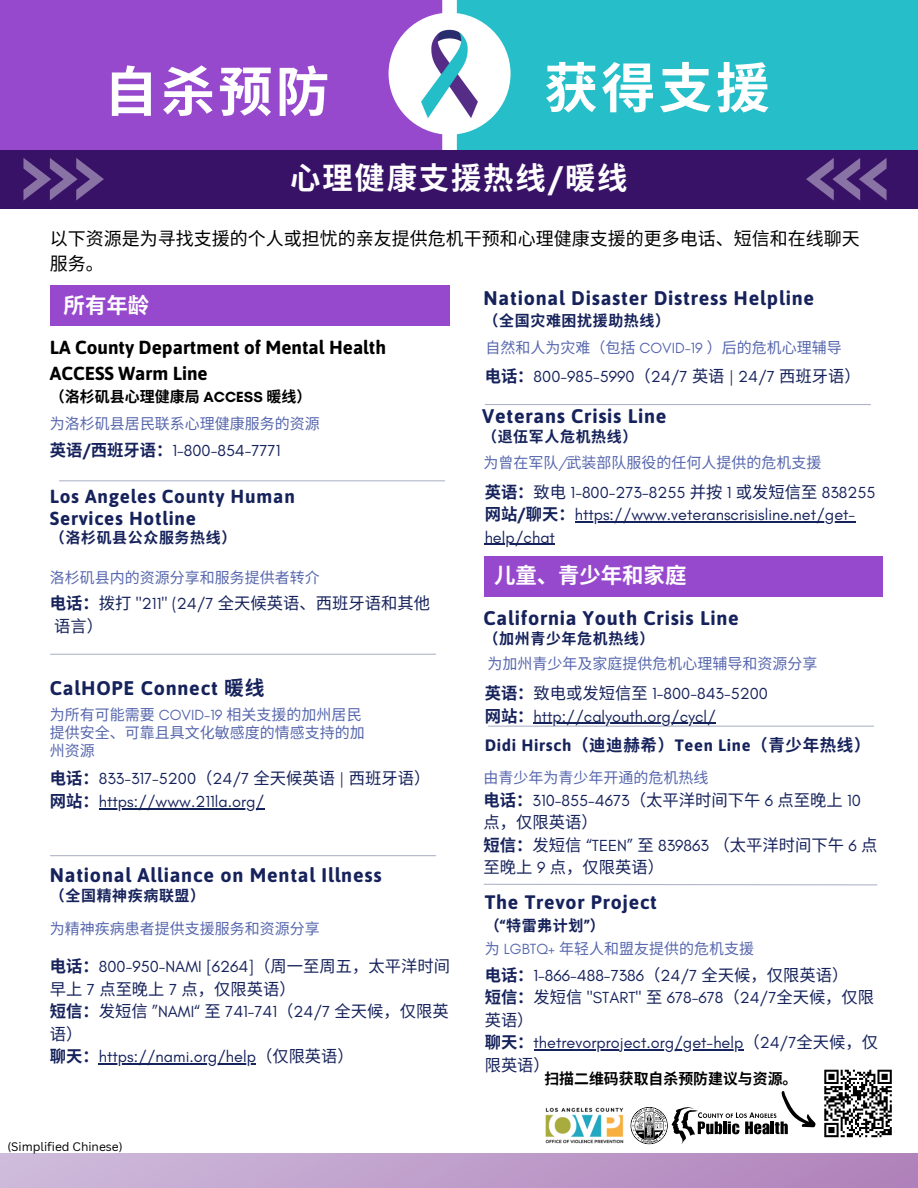
<style>
.page{position:relative;width:918px;height:1188px;background:#fff}
.page>*{position:absolute;margin:0;border:0;box-sizing:border-box;transform-origin:0 0}
.t1{font:700 54px "Noto Sans CJ Ksc";letter-spacing:.06em;color:#fff}
.t2{font:700 30.45px "Noto Sans CJ Ksc";letter-spacing:.06em;color:#fff}
.t3{font:700 21.45px "Noto Sans CJ Ksc";color:#fff}
.t4{font:700 19.8px "Asap";letter-spacing:.04em;color:#16225b}
.t5{font:700 19.5px "Asap";letter-spacing:.04em;color:#16225b}
.t6{font:700 18.9px/25.8px "Asap";color:#000}
.t7{font:700 18.9px/22.5px "Asap";letter-spacing:.04em;color:#16225b}
.t8{font:18px/24.8px "Noto Sans CJ Ksc";color:#000}
.t9{font:700 16.5px "Asap";letter-spacing:.04em;color:#16225b}
.t10{font:16.35px/22.5px "Glacial Indifference";color:#16225b}
.t11{font:16.35px/22.5px "Noto Sans CJ Ksc";color:#16225b}
.t12{font:15px/18px "Noto Sans CJ Ksc";color:#5666ad}
.t13{font:700 15px "Noto Sans CJ Ksc";letter-spacing:.04em;color:#16225b}
.t14{font:700 15px "Noto Sans CJ Ksc";color:#000}
.t15{font:700 14.85px "Noto Sans CJ Ksc";color:#000}
.t16{font:12px "Canva Sans";color:#000}
.s1{font-family:"Glacial Indifference"}
.s2{font-family:"Noto Sans CJ Ksc";font-weight:700}
.s3{font-weight:700}
.s4{font-family:"Noto Sans CJ Ksc"}
.s5{font-family:"Glacial Indifference";font-style:italic}
.s6{font-family:"Asap"}
</style>
<div class="page">
<div style="left:0;top:1154px;width:918px;height:34px;background:linear-gradient(to right,#cebbdb,#b082ba)"></div>
<div style="left:0;top:0;width:918px;height:178px;background:#9749ce"></div>
<div style="left:452px;top:0;width:466px;height:178px;background:#26bec9"></div>
<div style="left:389px;top:13px;width:122px;height:122px;background:#fff;border-radius:50%"></div>
<div style="left:442px;top:0;width:15px;height:201px;background:#fff"></div>
<img style="left:411px;top:29px;width:69px;height:114px">
<div style="left:0;top:150px;width:918px;height:58px;background:#381266"></div>
<hr style="left:59px;top:480px;width:386px;height:1px;background:#16225b">
<hr style="left:50px;top:654px;width:386px;height:1px;background:#16225b">
<hr style="left:50px;top:855px;width:386px;height:1px;background:#16225b">
<svg style="left:483px;top:883px;width:395px;height:3px"></svg>
<hr style="left:534px;top:1049px;width:209px;height:1px;background:#16225b">
<svg style="left:23px;top:158px;width:81px;height:43px"></svg>
<svg style="left:806px;top:158px;width:81px;height:43px"></svg>
<hr style="left:485px;top:404px;width:386px;height:1px;background:#16225b">
<div style="left:485px;top:557px;width:398px;height:40px;background:#9749ce"></div>
<hr style="left:99px;top:808px;width:165px;height:1px;background:#16225b">
<hr style="left:575px;top:521px;width:280px;height:1px;background:#16225b">
<hr style="left:485px;top:544px;width:70px;height:1px;background:#16225b">
<hr style="left:99px;top:1063px;width:157px;height:2px;background:#16225b">
<div style="left:50px;top:286px;width:400px;height:40px;background:#9749ce"></div>
<svg style="left:824px;top:1070px;width:68px;height:67px"></svg>
<img style="left:545px;top:1107px;width:79px;height:37px">
<svg style="left:631px;top:1091px;width:185px;height:53px"></svg>
<hr style="left:488px;top:726px;width:386px;height:1px;background:#16225b">
<hr style="left:534px;top:723px;width:182px;height:1px;background:#16225b">
<h6 class="t1" style="left:104px;top:49px;width:227px">自杀预防</h6>
<h3 class="t1" style="left:544px;top:45px;width:227px">获得支援</h3>
<p class="t2" style="left:290px;top:154px;width:339px">心理健康支援热线<span class="s1">/</span>暖线</p>
<p class="t8" style="left:50px;top:225px;width:812px">以下资源是为寻找支援的个人或担忧的亲友提供危机干预和心理健康支援的更多电话、短信和在线聊天服务。</p>
<p class="t3" style="left:64px;top:288px;width:87px">所有年龄</p>
<p class="t6" style="left:50px;top:335px;width:338px">LA County Department of Mental Health<br>ACCESS Warm Line</p>
<p class="t14" style="left:50px;top:384px;width:263px">（洛杉矶县心理健康局 <span class="s1">ACCESS</span> 暖线）</p>
<h4 class="t12" style="left:50px;top:414px;width:271px">为洛杉矶县居民联系心理健康服务的资源</h4>
<h6 class="t10" style="left:50px;top:439px;width:232px"><span class="s2">英语</span><span class="s3">/</span><span class="s2">西班牙语：</span>1-800-854-7771</h6>
<p class="t7" style="left:50px;top:485px;width:246px">Los Angeles County Human<br>Services Hotline</p>
<p class="t13" style="left:50px;top:526px;width:188px">（洛杉矶县公众服务热线）</p>
<h5 class="t12" style="left:50px;top:567px;width:271px">洛杉矶县内的资源分享和服务提供者转介</h5>
<h3 class="t11" style="left:50px;top:591px;width:382px"><span class="s3">电话：</span>拨打 <span class="s1">"211" (24/7</span> 全天候英语、西班牙语和其他</h3>
<h3 class="t11" style="left:54px;top:614px;width:51px">语言）</h3>
<h3 class="t4" style="left:50px;top:676px;width:216px">CalHOPE Connect <span class="s4">暖线</span></h3>
<p class="t12" style="left:50px;top:704px;width:316px">为所有可能需要 <span class="s1">COVID-19</span> 相关支援的加州居民提供安全、可靠且具文化敏感度的情感支持的加州资源</p>
<p class="t10" style="left:50px;top:767px;width:382px"><span class="s2">电话：</span>833-317-5200<span class="s4">（</span>24/7 <span class="s4">全天候英语</span> | <span class="s4">西班牙语）</span></p>
<p class="t10" style="left:50px;top:790px;width:216px"><span class="s2">网站：</span>https://www.211la.org/</p>
<p class="t4" style="left:50px;top:863px;width:333px">National Alliance on Mental Illness</p>
<p class="t13" style="left:50px;top:883px;width:157px">（全国精神疾病联盟）</p>
<p class="t12" style="left:50px;top:919px;width:271px">为精神疾病患者提供支援服务和资源分享</p>
<h3 class="t10" style="left:50px;top:955px;width:402px"><span class="s2">电话：</span>800-950-NAMI [6264]<span class="s4">（周一至周五，太平洋时间</span></h3>
<h3 class="t11" style="left:50px;top:977px;width:247px">早上 <span class="s1">7</span> 点至晚上 <span class="s1">7</span> 点，仅限英语）</h3>
<p class="t10" style="left:50px;top:1000px;width:400px"><span class="s2">短信：</span><span class="s4">发短信</span> ”NAMI“ <span class="s4">至</span> 741-741<span class="s4">（</span>24/7 <span class="s4">全天候，仅限英语）</span></p>
<h3 class="t10" style="left:50px;top:1045px;width:306px"><span class="s2">聊天：</span>https://nami.org/help<span class="s4">（仅限英语）</span></h3>
<p class="t16" style="left:7px;top:1138px;width:117px">(Simplified Chinese)</p>
<p class="t4" style="left:484px;top:286px;width:332px">National Disaster Distress Helpline</p>
<p class="t13" style="left:484px;top:309px;width:188px">（全国灾难困扰援助热线）</p>
<p class="t12" style="left:485px;top:337px;width:358px">自然和人为灾难（包括 <span class="s1">COVID-19</span> ）后的危机心理辅导</p>
<p class="t10" style="left:485px;top:365px;width:378px"><span class="s2">电话：</span>800-985-5990<span class="s4">（</span>24/7 <span class="s4">英语</span> | 24/7 <span class="s4">西班牙语）</span></p>
<p class="t4" style="left:482px;top:405px;width:186px">Veterans Crisis Line</p>
<p class="t13" style="left:482px;top:425px;width:157px">（退伍军人危机热线）</p>
<p class="t12" style="left:484px;top:453px;width:339px">为曾在军队<span class="s5">/</span>武装部队服役的任何人提供的危机支援</p>
<p class="t10" style="left:485px;top:481px;width:392px"><span class="s2">英语：</span><span class="s4">致电</span> 1-800-273-8255 <span class="s4">并按</span> 1 <span class="s4">或发短信至</span> 838255</p>
<p class="t10" style="left:485px;top:503px;width:372px"><span class="s2">网站</span><span class="s3">/</span><span class="s2">聊天：</span>https://www.veteranscrisisline.net/get-</p>
<p class="t10" style="left:485px;top:526px;width:72px">help/chat</p>
<p class="t3" style="left:494px;top:559px;width:194px">儿童、青少年和家庭</p>
<p class="t4" style="left:484px;top:606px;width:257px">California Youth Crisis Line</p>
<p class="t13" style="left:484px;top:627px;width:172px">（加州青少年危机热线）</p>
<p class="t12" style="left:488px;top:654px;width:331px">为加州青少年及家庭提供危机心理辅导和资源分享</p>
<p class="t10" style="left:485px;top:682px;width:285px"><span class="s2">英语：</span><span class="s4">致电或发短信至</span> 1-800-843-5200</p>
<p class="t10" style="left:485px;top:705px;width:233px"><span class="s2">网站：</span>http://calyouth.org/cycl/</p>
<p class="t9" style="left:485px;top:736px;width:387px">Didi Hirsch<span class="s4">（迪迪赫希）</span>Teen Line<span class="s4">（青少年热线）</span></p>
<h3 class="t12" style="left:484px;top:767px;width:226px">由青少年为青少年开通的危机热线</h3>
<p class="t11" style="left:484px;top:787px;width:395px"><span class="s3">电话：</span><span class="s1">310-855-4673</span>（太平洋时间下午 <span class="s1">6</span> 点至晚上 <span class="s1">10</span>点，仅限英语）<br><span class="s3">短信：</span>发短信 <span class="s1">“TEEN”</span> 至 <span class="s1">839863</span> （太平洋时间下午 <span class="s1">6</span> 点至晚上 <span class="s1">9</span> 点，仅限英语）</p>
<p class="t5" style="left:485px;top:891px;width:174px">The Trevor Project</p>
<p class="t13" style="left:485px;top:913px;width:122px">（<span class="s6">“</span>特雷弗计划<span class="s6">”</span>）</p>
<h1 class="t12" style="left:485px;top:938px;width:271px">为 <span class="s1">LGBTQ+</span> 年轻人和盟友提供的危机支援</h1>
<p class="t10" style="left:485px;top:964px;width:365px"><span class="s2">电话：</span>1-866-488-7386<span class="s4">（</span>24/7 <span class="s4">全天候，仅限英语）</span></p>
<p class="t10" style="left:485px;top:986px;width:391px"><span class="s2">短信：</span><span class="s4">发短信</span> "START" <span class="s4">至</span> 678-678<span class="s4">（</span>24/7<span class="s4">全天候，仅限英语）</span></p>
<h2 class="t10" style="left:485px;top:1031px;width:395px"><span class="s2">聊天：</span>thetrevorproject.org/get-help<span class="s4">（</span>24/7<span class="s4">全天候，仅</span></h2>
<p class="t11" style="left:485px;top:1053px;width:67px">限英语）</p>
<p class="t15" style="left:544px;top:1067px;width:255px">扫描二维码获取自杀预防建议与资源。</p>
</div>
